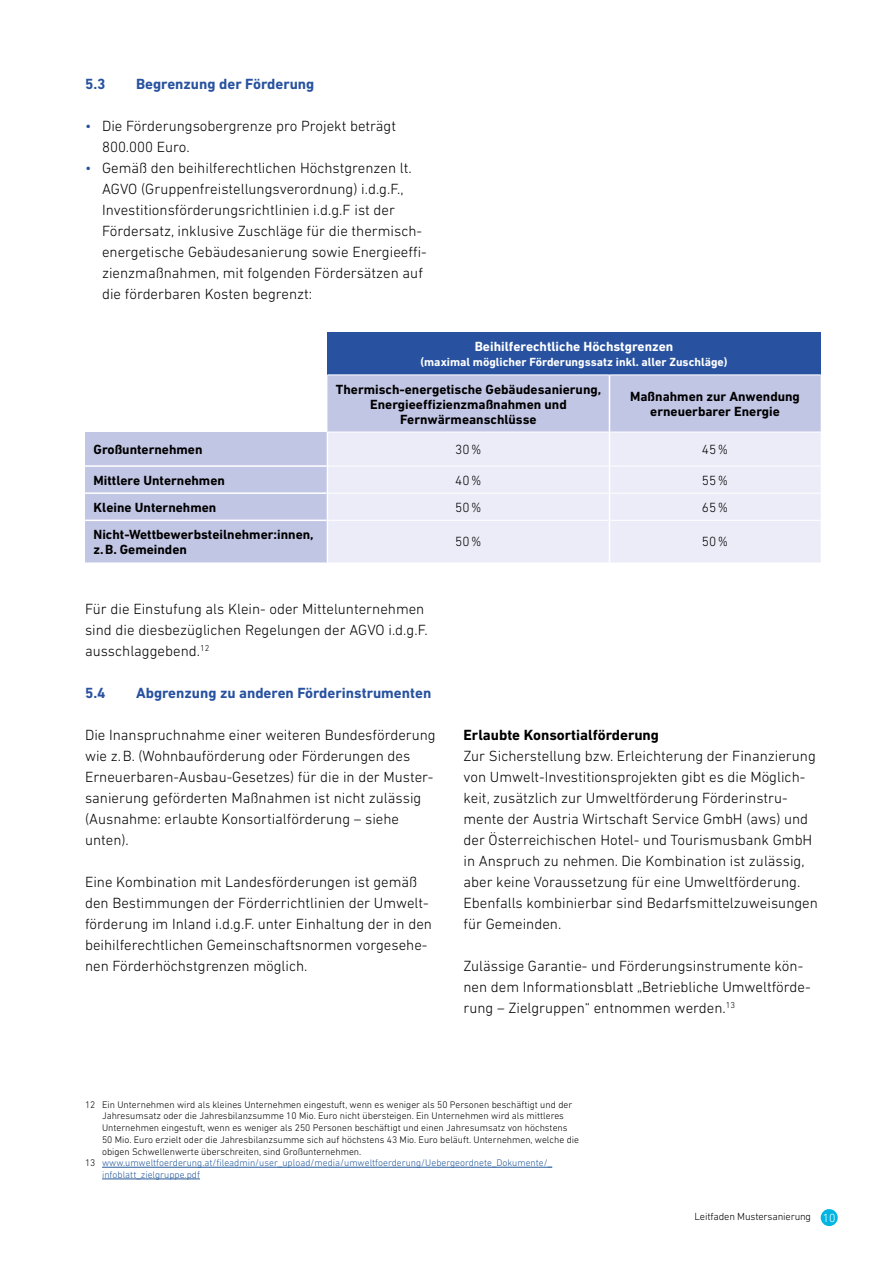
<style>
.page{position:relative;width:893px;height:1263px;background:#fff}
.page>*{position:absolute;margin:0;border:0;box-sizing:border-box;transform-origin:0 0}
.Fliess{font:300 15px/21px "DIN Next LT Pro";color:#000}
.t1{font:700 15px "DIN Next LT Pro";color:#2852a0}
.Fliess-2{font:700 15px "DIN Next LT Pro";color:#000}
.th_Tabellenkopf{font:700 13.5px/15px "DIN Next LT Pro";color:#000;text-align:center}
.th_Tabellenkopf-2{font:700 13.5px "DIN Next LT Pro";color:#fff}
.td_Tabellentext{font:300 13.5px "DIN Next LT Pro";color:#000}
.th_Tabellenkopf-3{font:700 12px "DIN Next LT Pro";color:#fff}
.t2{font:300 10.5px "DIN Next LT Pro";letter-spacing:-.015em;color:#000}
.Fliess-3{font:300 9.75px/11.7px "DIN Next LT Pro";color:#000}
.Fliess-4{font:300 9.75px/11.7px "DIN Next LT Pro";color:#275b9b}
.s1{color:#2852a0}
.s2{color:#000}
.s3{font-size:12px;color:#fff}
</style>
<div class="page">
<div style="left:821px;top:1209px;width:17px;height:17px;background:#00b5e2;border-radius:50%"></div>
<hr style="left:102px;top:1167px;width:450px;height:1px;background:#275b9b">
<hr style="left:102px;top:1179px;width:98px;height:1px;background:#275b9b">
<div style="left:327px;top:333px;width:494px;height:42px;background:#2852a0"></div>
<svg style="left:85px;top:375px;width:736px;height:187px;fill:#c2c6e5"></svg>
<div style="left:328px;top:433px;width:493px;height:129px;background:#ebecf7"></div>
<hr style="left:327px;top:374px;width:282px;height:1px;background:#fff">
<hr style="left:610px;top:374px;width:211px;height:1px;background:#fff">
<hr style="left:328px;top:432px;width:281px;height:1px;background:#fff">
<hr style="left:610px;top:432px;width:211px;height:1px;background:#fff">
<hr style="left:328px;top:466px;width:281px;height:1px;background:#fff">
<hr style="left:610px;top:466px;width:211px;height:1px;background:#fff">
<hr style="left:328px;top:493px;width:281px;height:1px;background:#fff">
<hr style="left:610px;top:493px;width:211px;height:1px;background:#fff">
<hr style="left:328px;top:520px;width:281px;height:1px;background:#fff">
<hr style="left:610px;top:520px;width:211px;height:1px;background:#fff">
<hr style="left:609px;top:374px;width:1px;height:58px;background:#fff">
<hr style="left:609px;top:432px;width:1px;height:34px;background:#fff">
<svg style="left:609px;top:466px;width:1px;height:54px"></svg>
<hr style="left:609px;top:520px;width:1px;height:42px;background:#fff">
<hr style="left:327px;top:432px;width:1px;height:34px;background:#fff">
<hr style="left:85px;top:465px;width:242px;height:2px;background:#fff">
<hr style="left:85px;top:492px;width:242px;height:2px;background:#fff">
<svg style="left:327px;top:466px;width:1px;height:54px"></svg>
<hr style="left:85px;top:520px;width:242px;height:1px;background:#fff">
<hr style="left:327px;top:520px;width:1px;height:42px;background:#fff">
<p class="t1" style="left:85px;top:75px;width:22px">5.3</p>
<p class="t1" style="left:136px;top:75px;width:180px">Begrenzung der Förderung</p>
<p class="Fliess" style="left:102px;top:115px;width:295px;text-indent:-17px"><span class="s1">•</span> Die Förderungsobergrenze pro Projekt beträgt<br>800.000 Euro.</p>
<p class="Fliess" style="left:102px;top:157px;width:326px;text-indent:-17px"><span class="s1">•</span> Gemäß den beihilferechtlichen Höchstgrenzen lt.<br>AGVO (Gruppenfreistellungsverordnung) i.d.g.F., Investitionsförderungsrichtlinien i.d.g.F ist der Fördersatz, inklusive Zuschläge für die thermisch&shy;energetische Gebäudesanierung sowie Energieeffi&shy;zienzmaßnahmen, mit folgenden Fördersätzen auf die förderbaren Kosten begrenzt:</p>
<p class="th_Tabellenkopf-2" style="left:475px;top:339px;width:200px">Beihilferechtliche Höchstgrenzen</p>
<p class="th_Tabellenkopf-3" style="left:420px;top:355px;width:309px">(maximal möglicher Förderungssatz inkl. aller Zuschläge)</p>
<p class="th_Tabellenkopf" style="left:336px;top:381px;width:267px">Thermisch-energetische Gebäudesanierung,<br>Energieeffizienzmaßnahmen und<br>Fernwärmeanschlüsse</p>
<p class="th_Tabellenkopf" style="left:630px;top:389px;width:171px">Maßnahmen zur Anwendung erneuerbarer Energie</p>
<p class="th_Tabellenkopf" style="left:94px;top:442px;width:110px">Großunternehmen</p>
<p class="td_Tabellentext" style="left:455px;top:442px;width:28px">30%</p>
<p class="td_Tabellentext" style="left:702px;top:442px;width:28px">45%</p>
<p class="th_Tabellenkopf" style="left:94px;top:472px;width:133px">Mittlere Unternehmen</p>
<p class="td_Tabellentext" style="left:455px;top:472px;width:28px">40%</p>
<p class="td_Tabellentext" style="left:702px;top:472px;width:28px">55%</p>
<p class="th_Tabellenkopf" style="left:94px;top:500px;width:124px">Kleine Unternehmen</p>
<p class="td_Tabellentext" style="left:455px;top:499px;width:28px">50%</p>
<p class="td_Tabellentext" style="left:702px;top:499px;width:28px">65%</p>
<p class="th_Tabellenkopf" style="left:94px;top:527px;width:222px;text-align:left">Nicht-Wettbewerbsteilnehmer:innen, z.B. Gemeinden</p>
<p class="td_Tabellentext" style="left:455px;top:534px;width:28px">50%</p>
<p class="td_Tabellentext" style="left:702px;top:534px;width:28px">50%</p>
<p class="Fliess" style="left:85px;top:598px;width:344px">Für die Einstufung als Klein- oder Mittelunternehmen sind die diesbezüglichen Regelungen der AGVO i.d.g.F. ausschlaggebend.<sup>12</sup></p>
<p class="t1" style="left:85px;top:684px;width:22px">5.4</p>
<p class="t1" style="left:136px;top:684px;width:297px">Abgrenzung zu anderen Förderinstrumenten</p>
<p class="Fliess" style="left:85px;top:724px;width:352px">Die Inanspruchnahme einer weiteren Bundesförderung wie z.B. (Wohnbauförderung oder Förderungen des Erneuerbaren-Ausbau-Gesetzes) für die in der Muster&shy;sanierung geförderten Maßnahmen ist nicht zulässig (Ausnahme: erlaubte Konsortialförderung – siehe unten).</p>
<p class="Fliess" style="left:85px;top:871px;width:348px">Eine Kombination mit Landesförderungen ist gemäß den Bestimmungen der Förderrichtlinien der Umwelt&shy;förderung im Inland i.d.g.F. unter Einhaltung der in den beihilferechtlichen Gemeinschaftsnormen vorgesehe&shy;nen Förderhöchstgrenzen möglich.</p>
<p class="Fliess-2" style="left:463px;top:726px;width:197px">Erlaubte Konsortialförderung</p>
<p class="Fliess" style="left:463px;top:745px;width:356px">Zur Sicherstellung bzw. Erleichterung der Finanzierung von Umwelt-Investitionsprojekten gibt es die Möglich&shy;keit, zusätzlich zur Umweltförderung Förderinstru&shy;mente der Austria Wirtschaft Service GmbH (aws) und der Österreichischen Hotel- und Tourismusbank GmbH in Anspruch zu nehmen. Die Kombination ist zulässig, aber keine Voraussetzung für eine Umweltförderung.<br>Ebenfalls kombinierbar sind Bedarfsmittelzuweisungen für Gemeinden.</p>
<p class="Fliess" style="left:463px;top:955px;width:349px">Zulässige Garantie- und Förderungsinstrumente kön&shy;nen dem Informationsblatt „Betriebliche Umweltförde&shy;rung – Zielgruppen“ entnommen werden.<sup>13</sup></p>
<p class="Fliess-3" style="left:102px;top:1098px;width:478px;text-indent:-17px">12 Ein Unternehmen wird als kleines Unternehmen eingestuft, wenn es weniger als 50 Personen beschäftigt und der Jahresumsatz oder die Jahresbilanzsumme 10 Mio. Euro nicht übersteigen. Ein Unternehmen wird als mittleres Unternehmen eingestuft, wenn es weniger als 250 Personen beschäftigt und einen Jahresumsatz von höchstens 50 Mio. Euro erzielt oder die Jahresbilanzsumme sich auf höchstens 43 Mio. Euro beläuft. Unternehmen, welche die obigen Schwellenwerte überschreiten, sind Großunternehmen.</p>
<p class="Fliess-4" style="left:102px;top:1157px;width:452px;text-indent:-17px"><span class="s2">13</span> www.umweltfoerderung.at/fileadmin/user_upload/media/umweltfoerderung/Uebergeordnete_Dokumente/_ infoblatt_zielgruppe.pdf</p>
<p class="t2" style="left:694px;top:1211px;width:143px">Leitfaden Mustersanierung <span class="s3">10</span></p>
</div>
